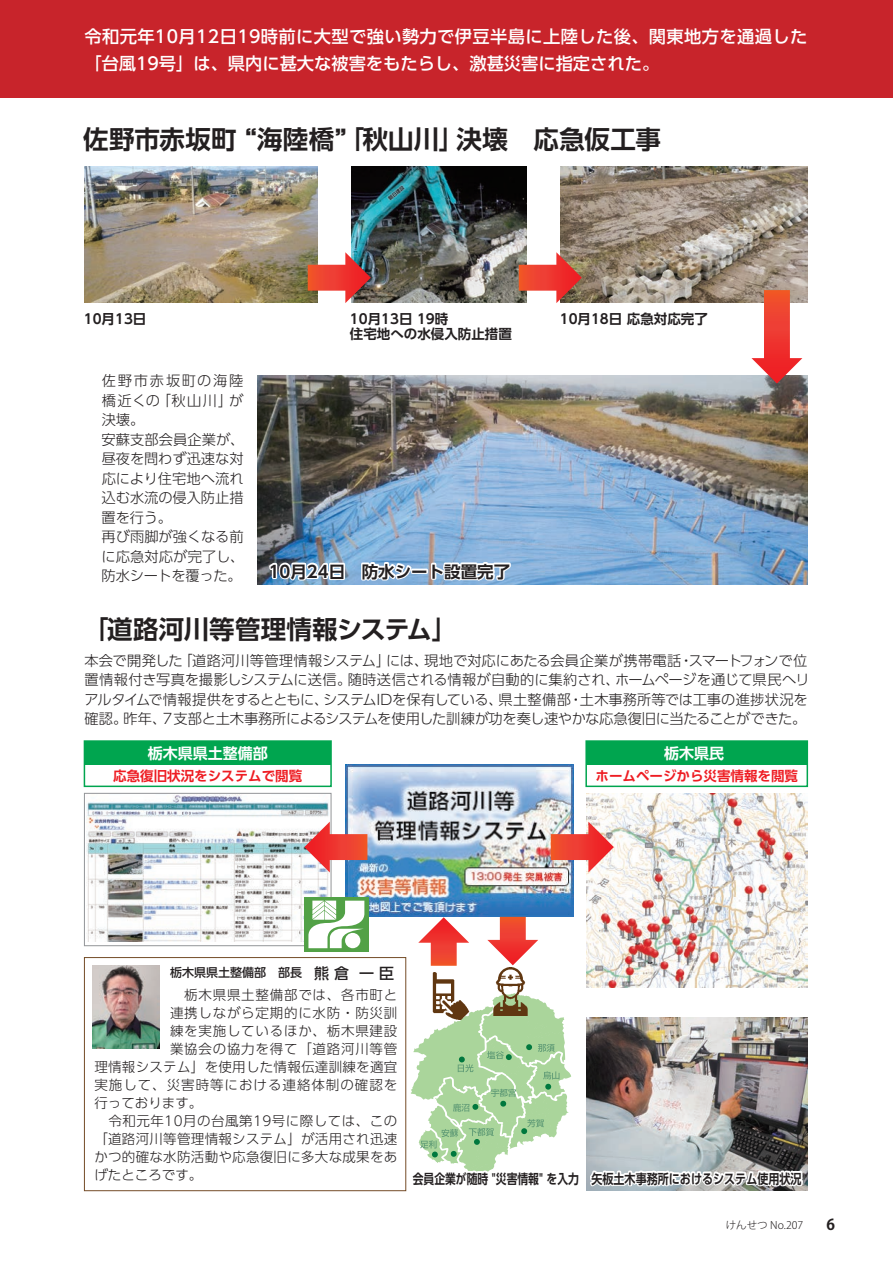
<style>
.page{position:relative;width:893px;height:1263px;background:#fff}
.page>*{position:absolute;margin:0;border:0;box-sizing:border-box;transform-origin:0 0}
.t1{font:700 25.5px "UD Shin Go Pr 6 N De";letter-spacing:.005em;color:#231f20}
.t2{font:500 17.25px/27px "UD Shin Go Pr 6 N";letter-spacing:.02em;color:#fff}
.t3{font:700 16.5px "UD Shin Go Pr 6 N De";color:#231f20}
.t4{font:700 15px "UD Shin Go Pr 6 N De";color:#fff}
.t5{font:700 15px "Koz Go Pro";color:#231f20}
.t6{font:300 14.25px/19.5px "UD Shin Go Pr 6 N";letter-spacing:-.005em;color:#231f20}
.t7{font:300 13.5px "UD Shin Go Pr 6 N";letter-spacing:.035em;color:#231f20}
.t8{font:300 13.5px "UD Shin Go Pr 6 N";letter-spacing:.055em;color:#231f20}
.t9{font:700 13.5px/15px "UD Shin Go Pr 6 N De";color:#231f20}
.t10{font:700 13.5px "UD Shin Go Pr 6 N De";color:#231f20;scale:.8 1}
.t11{font:700 13.5px "UD Shin Go Pr 6 N De";color:#ee1d23}
.t12{font:300 13.5px "UD Shin Go Pr 6 N";letter-spacing:.07em;color:#231f20}
.t13{font:300 13.5px "UD Shin Go Pr 6 N";color:#231f20}
.t14{font:500 12px "UD Shin Go Pr 6 N";color:#231f20}
.t15{font:300 10.5px "Koz Go Pro";color:#231f20}
.s1{font-size:15px}
</style>
<div class="page">
<img style="left:346px;top:764px;width:227px;height:153px">
<img style="left:586px;top:793px;width:221px;height:194px">
<img style="left:84px;top:166px;width:233px;height:136px">
<img style="left:352px;top:166px;width:174px;height:136px">
<img style="left:561px;top:166px;width:246px;height:136px">
<img style="left:258px;top:376px;width:549px;height:209px">
<svg style="left:266px;top:561px;width:80px;height:22px"></svg>
<svg style="left:360px;top:553px;width:54px;height:30px"></svg>
<div style="left:411px;top:569px;width:17px;height:5px;border:3px solid #fff"></div>
<svg style="left:429px;top:560px;width:84px;height:23px"></svg>
<svg style="left:308px;top:252px;width:63px;height:51px"></svg>
<svg style="left:551px;top:822px;width:63px;height:50px"></svg>
<svg style="left:418px;top:917px;width:51px;height:49px"></svg>
<svg style="left:487px;top:917px;width:51px;height:48px"></svg>
<svg style="left:519px;top:252px;width:63px;height:51px"></svg>
<svg style="left:751px;top:290px;width:51px;height:94px"></svg>
<div style="left:84px;top:957px;width:322px;height:234px;border:1px solid #744c27"></div>
<img style="left:92px;top:965px;width:67px;height:83px">
<div style="left:84px;top:741px;width:247px;height:23px;background:#00a54f"></div>
<div style="left:84px;top:740px;width:248px;height:47px;border:2px solid #00a54f"></div>
<div style="left:586px;top:741px;width:221px;height:23px;background:#00a54f"></div>
<div style="left:585px;top:740px;width:223px;height:47px;border:2px solid #00a54f"></div>
<img style="left:86px;top:795px;width:243px;height:147px">
<div style="left:84px;top:793px;width:247px;height:153px;border:1px solid #939598"></div>
<img style="left:587px;top:1017px;width:221px;height:174px">
<svg style="left:304px;top:822px;width:63px;height:50px"></svg>
<div style="left:304px;top:897px;width:65px;height:55px;background:#52a146"></div>
<svg style="left:308px;top:900px;width:56px;height:48px"></svg>
<div style="left:345px;top:933px;width:15px;height:15px;background:#fff;border-radius:50%"></div>
<svg style="left:587px;top:1157px;width:217px;height:33px"></svg>
<svg style="left:411px;top:999px;width:160px;height:173px"></svg>
<img style="left:427px;top:972px;width:48px;height:47px">
<img style="left:487px;top:967px;width:48px;height:48px">
<div style="left:0;top:0;width:893px;height:98px;background:#c8242b"></div>
<p class="t2" style="left:84px;top:22px;width:724px">令和元年10月12日19時前に大型で強い勢力で伊豆半島に上陸した後、関東地方を通過した「台風19号」は、県内に甚大な被害をもたらし、激甚災害に指定された。</p>
<h1 class="t1" style="left:83px;top:118px;width:579px">佐野市赤坂町 “海陸橋”「秋山川」決壊　応急仮工事</h1>
<p class="t9" style="left:84px;top:311px;width:64px">10月13日</p>
<p class="t9" style="left:350px;top:311px;width:163px">10月13日 19時<br>住宅地への水侵入防止措置</p>
<p class="t9" style="left:560px;top:311px;width:150px">10月18日応急対応完了</p>
<p class="t6" style="left:102px;top:370px;width:145px">佐野市赤坂町の海陸橋近くの「秋山川」が決壊。<br>安蘇支部会員企業が、昼夜を問わず迅速な対応により住宅地へ流れ込む水流の侵入防止措置を行う。<br>再び雨脚が強くなる前に応急対応が完了し、防水シートを覆った。</p>
<p class="t3" style="left:269px;top:558px;width:243px">10月24日　防水シート設置完了</p>
<h1 class="t1" style="left:83px;top:608px;width:376px">「道路河川等管理情報システム」</h1>
<p class="t6" style="left:84px;top:650px;width:727px">本会で開発した「道路河川等管理情報システム」には、現地で対応にあたる会員企業が携帯電話・スマートフォンで位置情報付き写真を撮影しシステムに送信。随時送信される情報が自動的に集約され、ホームページを通じて県民へリアルタイムで情報提供をするとともに、システムIDを保有している、県土整備部・土木事務所等では工事の進捗状況を確認。昨年、７支部と土木事務所によるシステムを使用した訓練が功を奏し速やかな応急復旧に当たることができた。</p>
<p class="t4" style="left:148px;top:741px;width:122px">栃木県県土整備部</p>
<p class="t11" style="left:113px;top:765px;width:191px">応急復旧状況をシステムで閲覧</p>
<p class="t4" style="left:664px;top:741px;width:61px">栃木県民</p>
<p class="t11" style="left:595px;top:765px;width:204px">ホームページから災害情報を閲覧</p>
<p class="t14" style="left:170px;top:963px;width:225px">栃木県県土整備部　部長　<span class="s1">熊倉 一臣</span></p>
<p class="t8" style="left:170px;top:984px;width:229px">　栃木県県土整備部では、各市町と</p>
<p class="t8" style="left:170px;top:1002px;width:229px">連携しながら定期的に水防・防災訓</p>
<p class="t8" style="left:170px;top:1020px;width:229px">練を実施しているほか、栃木県建設</p>
<p class="t8" style="left:170px;top:1038px;width:229px">業協会の協力を得て「道路河川等管</p>
<p class="t7" style="left:94px;top:1056px;width:304px">理情報システム」を使用した情報伝達訓練を適宜</p>
<p class="t12" style="left:94px;top:1074px;width:304px">実施して、災害時等における連絡体制の確認を</p>
<p class="t13" style="left:94px;top:1092px;width:109px">行っております。</p>
<p class="t7" style="left:94px;top:1110px;width:304px">　令和元年10月の台風第19号に際しては、この</p>
<p class="t7" style="left:94px;top:1128px;width:304px">「道路河川等管理情報システム」が活用され迅速</p>
<p class="t7" style="left:94px;top:1146px;width:304px">かつ的確な水防活動や応急復旧に多大な成果をあ</p>
<p class="t13" style="left:94px;top:1164px;width:109px">げたところです。</p>
<p class="t10" style="left:413px;top:1167px;width:488px">会員企業が随時 "災害情報" を入力 矢板土木事務所におけるシステム使用状況</p>
<p class="t15" style="left:726px;top:1218px;width:79px">けんせつ No.207</p>
<p class="t5" style="left:826px;top:1215px;width:10px">6</p>
</div>
